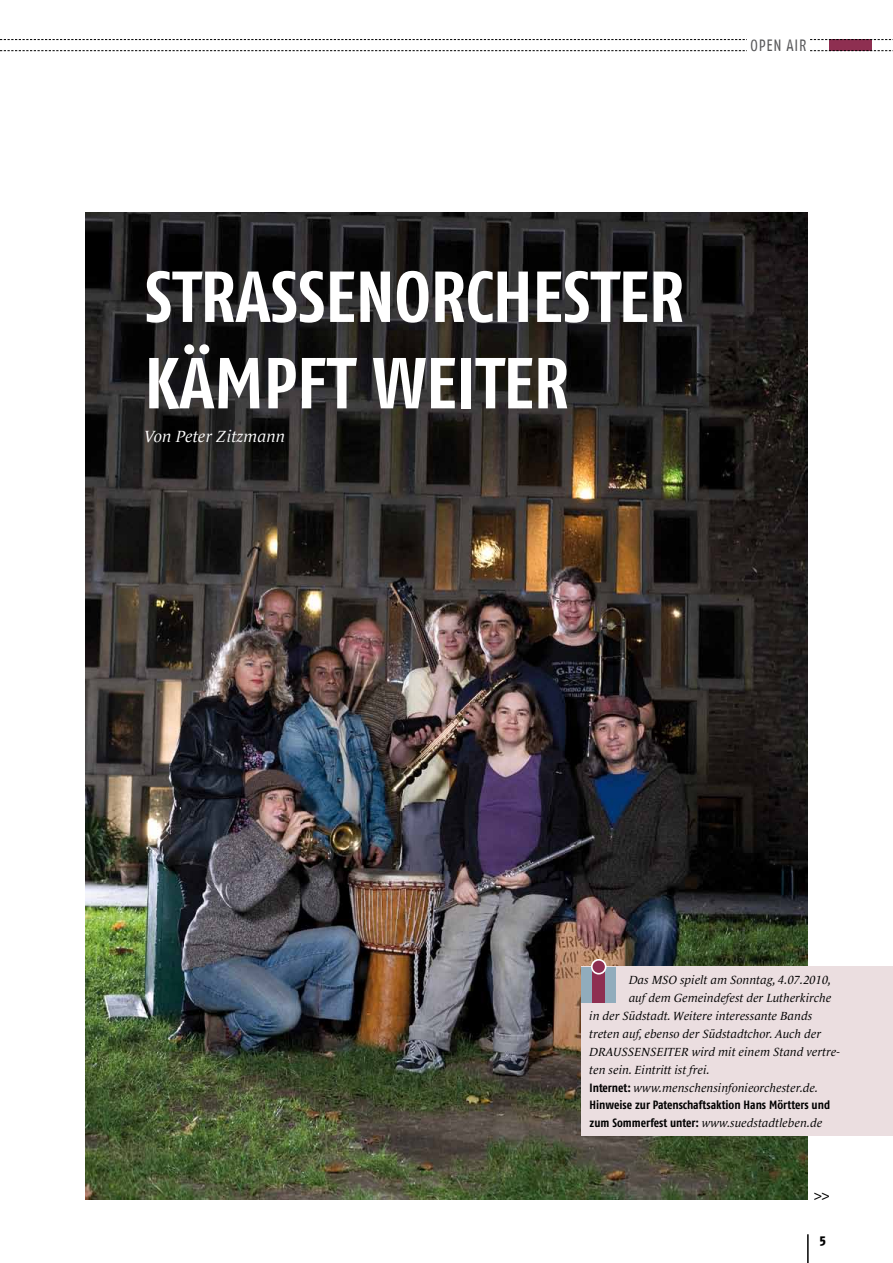
<style>
.page{position:relative;width:893px;height:1263px;background:#fff}
.page>*{position:absolute;margin:0;border:0;box-sizing:border-box;transform-origin:0 0}
.t1{font:700 72px/86.4px "Fago Co";color:#fff}
.t2{font:italic 16.5px "Le Monde Journal Std";letter-spacing:.01em;color:#fff}
.t3{font:16.35px "Fago Co";letter-spacing:.05em;color:#58585a;scale:.96 1}
.t4{font:15px "Le Monde Journal Std";color:#000}
.t5{font:13.5px "Fago Co Exb";color:#000}
.t6{font:italic 12px "Le Monde Journal Std";letter-spacing:.01em;color:#000}
.t7{font:700 12px "Fago Co";letter-spacing:-.005em;color:#000}
.s1{font-family:"Fago Co";font-weight:700;font-style:normal}
</style>
<div class="page">
<img style="left:85px;top:213px;width:723px;height:986px">
<hr style="left:807px;top:1234px;width:2px;height:29px;background:#000">
<div style="left:829px;top:39px;width:42px;height:12px;background:#8e2f51"></div>
<svg style="left:0;top:50px;width:893px;height:1px"></svg>
<svg style="left:0;top:39px;width:893px;height:1px"></svg>
<div style="left:747px;top:38px;width:61px;height:15px;background:#fff"></div>
<div style="left:581px;top:966px;width:312px;height:169px;background:#ebdee0"></div>
<div style="left:592px;top:967px;width:14px;height:36px;background:#8e2f51"></div>
<div style="left:581px;top:967px;width:11px;height:36px;background:#91acbc"></div>
<div style="left:606px;top:967px;width:10px;height:35px;background:#91acbc"></div>
<div style="left:592px;top:960px;width:14px;height:14px;background:#8e2f51;border-radius:50%"></div>
<div style="left:591px;top:959px;width:15px;height:15px;border:2px solid #fff;border-radius:50%"></div>
<h3 class="t3" style="left:751px;top:36px;width:60px">OPEN AIR</h3>
<h1 class="t1" style="left:145px;top:253px;width:541px">StraSSenorchester kämpft weiter</h1>
<h2 class="t2" style="left:145px;top:427px;width:142px">Von Peter Zitzmann</h2>
<p class="t6" style="left:629px;top:973px;width:204px">Das MSO spielt am Sonntag, 4.07.2010,</p>
<p class="t6" style="left:629px;top:991px;width:204px">auf dem Gemeindefest der Lutherkirche</p>
<p class="t6" style="left:590px;top:1009px;width:224px">in der Südstadt. Weitere interessante Bands</p>
<p class="t6" style="left:590px;top:1027px;width:233px">treten auf, ebenso der Südstadtchor. Auch der</p>
<p class="t6" style="left:590px;top:1045px;width:252px">DRAUSSENSEITER wird mit einem Stand vertre-</p>
<p class="t6" style="left:590px;top:1063px;width:122px">ten sein. Eintritt ist frei.</p>
<p class="t6" style="left:590px;top:1081px;width:230px"><span class="s1">Internet:</span> www.menschensinfonieorchester.de.</p>
<p class="t7" style="left:590px;top:1098px;width:242px">Hinweise zur Patenschaftsaktion Hans Mörtters und</p>
<p class="t6" style="left:590px;top:1116px;width:234px"><span class="s1">zum Sommerfest unter:</span> www.suedstadtleben.de</p>
<p class="t4" style="left:814px;top:1186px;width:17px">&gt;&gt;</p>
<p class="t5" style="left:820px;top:1231px;width:8px">5</p>
</div>
